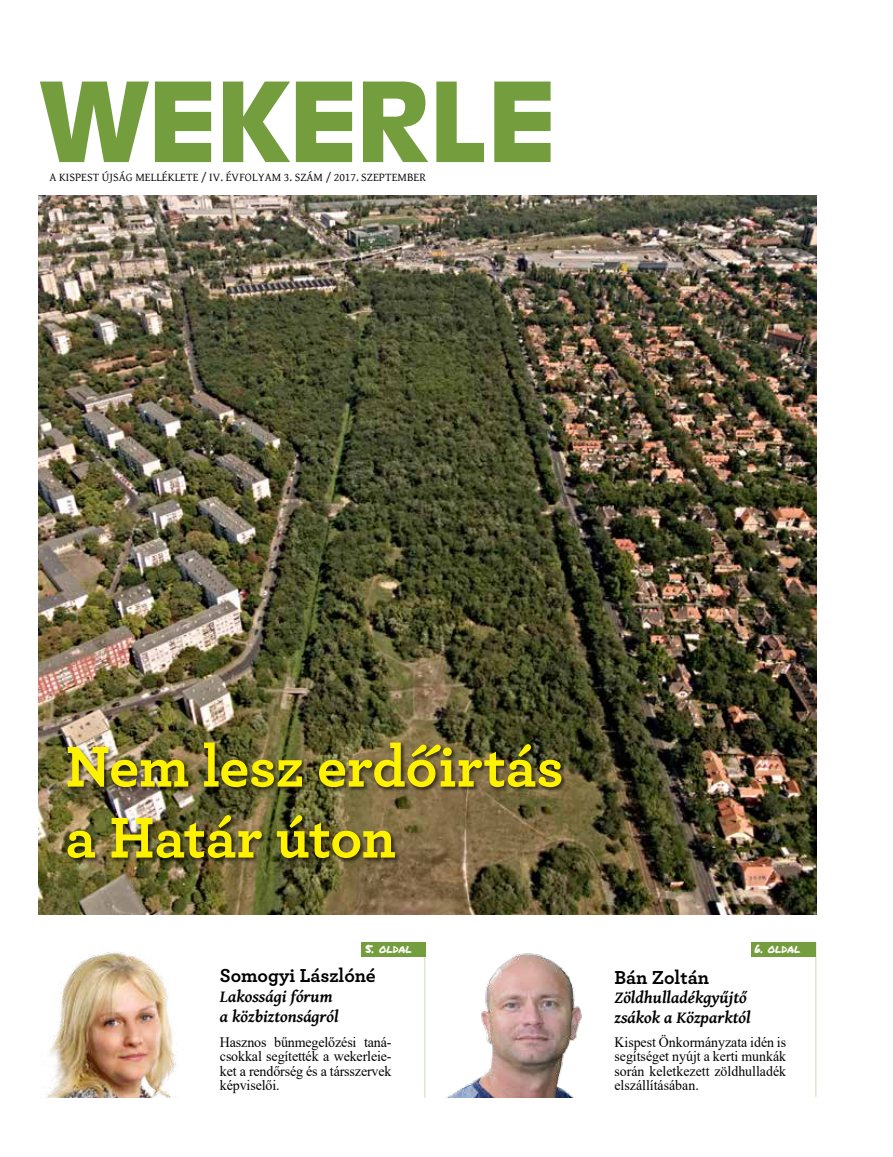
<style>
.page{position:relative;width:893px;height:1157px;background:#fff}
.page>*{position:absolute;margin:0;border:0;box-sizing:border-box;transform-origin:0 0}
.t1{font:700 107.7px "Antique Olive";color:#749d3e}
.t2{font:700 60.15px/70.9px "Archer";letter-spacing:-.005em;color:#fff200}
.t3{font:700 19.65px "Archer";color:#000}
.t4{font:italic 700 17.1px/19.6px "Gentium Basic";color:#000}
.t5{font:14.4px/14.4px "Times New Roman";letter-spacing:-.005em;color:#000;text-align:justify;scale:.96 1}
.t6{font:14.4px/14.4px "Times New Roman";letter-spacing:-.005em;color:#000;text-align:justify}
.t7{font:11.85px "Gentium Basic";color:#000}
.t8{font:11.85px "Permanent Marker";color:#fff}
</style>
<div class="page">
<div style="left:361px;top:942px;width:64px;height:15px;background:#749d3e"></div>
<hr style="left:424px;top:942px;width:1px;height:155px;background:#749d3e">
<div style="left:751px;top:942px;width:64px;height:15px;background:#749d3e"></div>
<hr style="left:815px;top:942px;width:1px;height:155px;background:#749d3e">
<img style="left:447px;top:953px;width:135px;height:144px">
<img style="left:38px;top:195px;width:778px;height:719px">
<div style="left:67px;top:741px;width:500px;height:123px;background:#000;opacity:.54"></div>
<img style="left:47px;top:952px;width:130px;height:145px">
<h1 class="t1" style="left:38px;top:50px;width:518px">WEKERLE</h1>
<p class="t7" style="left:49px;top:169px;width:378px">A KISPEST ÚJSÁG MELLÉKLETE / IV. ÉVFOLYAM 3. SZÁM / 2017. SZEPTEMBER</p>
<h2 class="t2" style="left:65px;top:727px;width:500px">Nem lesz erdőirtás a Határ úton</h2>
<p class="t8" style="left:365px;top:940px;width:48px">5. OLDAL</p>
<h3 class="t3" style="left:220px;top:960px;width:157px">Somogyi Lászlóné</h3>
<p class="t4" style="left:220px;top:986px;width:120px">Lakossági fórum a közbiztonságról</p>
<p class="t6" style="left:220px;top:1034px;width:173px">Hasznos bűnmegelőzési taná&shy;csokkal segítették a wekerleie&shy;ket a rendőrség és a társszervek képviselői.</p>
<p class="t8" style="left:755px;top:940px;width:47px">6. OLDAL</p>
<h3 class="t3" style="left:614px;top:961px;width:96px">Bán Zoltán</h3>
<p class="t4" style="left:614px;top:987px;width:138px">Zöldhulladékgyűjtő zsákok a Közparktól</p>
<p class="t5" style="left:614px;top:1034px;width:180px">Kispest Önkormányzata idén is segítséget nyújt a kerti munkák során keletkezett zöldhulladék elszállításában.</p>
</div>
